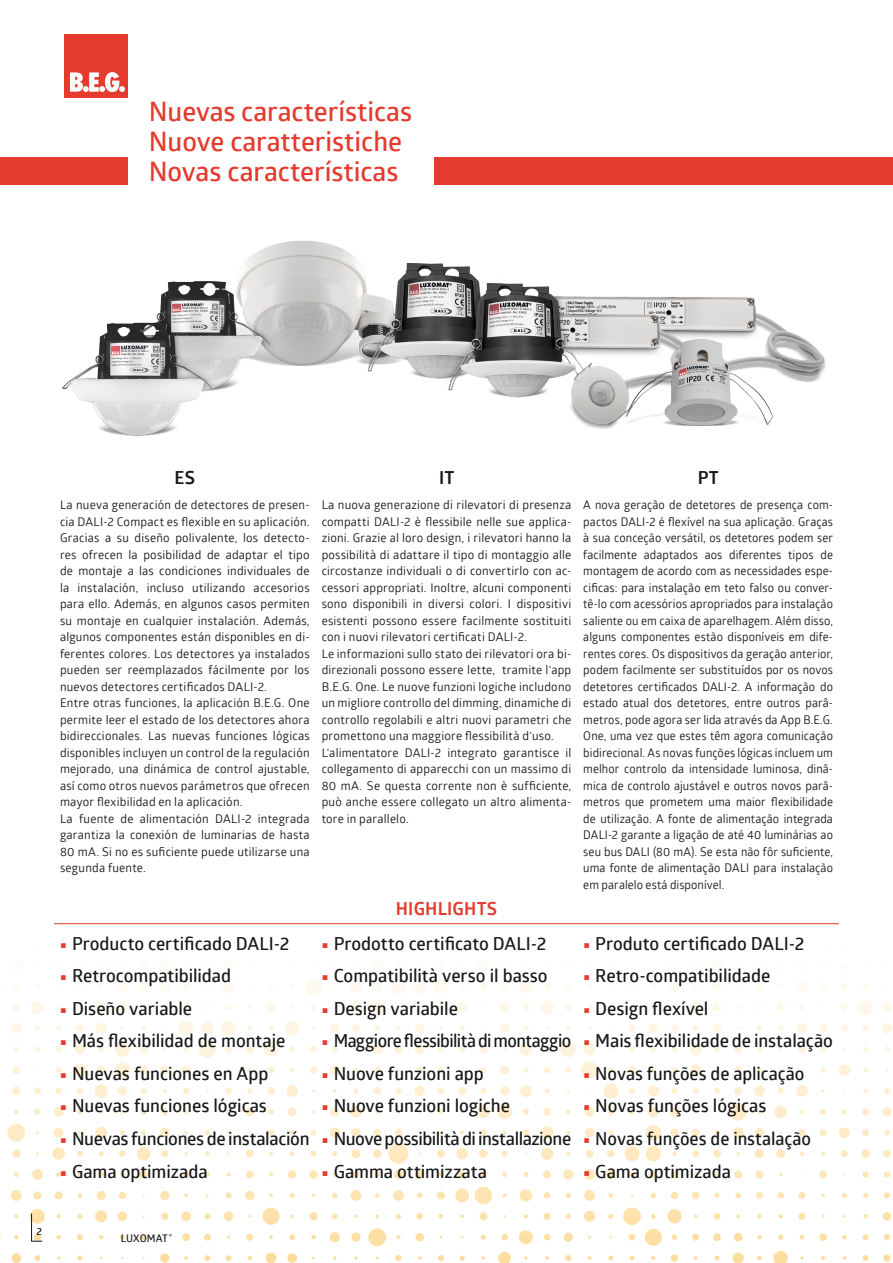
<style>
.page{position:relative;width:893px;height:1263px;background:#fff}
.page>*{position:absolute;margin:0;border:0;box-sizing:border-box;transform-origin:0 0}
.t1{font:600 27px/30px "Glober";color:#e53a2e}
.t2{font:600 18px/32.5px "Glober";letter-spacing:-.005em;color:#171818}
.t3{font:700 18px "Glober";letter-spacing:.01em;color:#e53a2e}
.t4{font:700 18px "Glober";color:#171818}
.t5{font:12px/16.5px "Glober";letter-spacing:.015em;color:#171818}
.t6{font:600 10.5px "Glober";letter-spacing:-.005em;color:#171818}
.t7{font:600 10.35px "Glober";color:#171818}
</style>
<div class="page">
<svg style="left:0;top:978px;width:892px;height:285px"></svg>
<div style="left:0;top:157px;width:893px;height:28px;background:#e53a2e"></div>
<svg style="left:31px;top:1213px;width:12px;height:29px"></svg>
<div style="left:64px;top:34px;width:64px;height:64px;background:#e53a2e"></div>
<svg style="left:70px;top:72px;width:55px;height:20px"></svg>
<div style="left:128px;top:100px;width:305px;height:89px;background:#fff"></div>
<hr style="left:54px;top:923px;width:262px;height:1px;background:#e53a2e">
<hr style="left:316px;top:923px;width:261px;height:1px;background:#e53a2e">
<hr style="left:577px;top:923px;width:262px;height:1px;background:#e53a2e">
<img style="left:62px;top:240px;width:764px;height:196px">
<svg style="left:61px;top:1008px;width:5px;height:5px"></svg>
<svg style="left:61px;top:1041px;width:5px;height:4px"></svg>
<svg style="left:61px;top:1073px;width:5px;height:5px"></svg>
<svg style="left:61px;top:1106px;width:5px;height:4px"></svg>
<svg style="left:61px;top:1138px;width:5px;height:5px"></svg>
<svg style="left:61px;top:1171px;width:5px;height:4px"></svg>
<svg style="left:323px;top:1008px;width:4px;height:5px"></svg>
<svg style="left:323px;top:1041px;width:4px;height:4px"></svg>
<svg style="left:323px;top:1073px;width:4px;height:5px"></svg>
<svg style="left:323px;top:1106px;width:4px;height:4px"></svg>
<svg style="left:323px;top:1138px;width:4px;height:5px"></svg>
<svg style="left:323px;top:1171px;width:4px;height:4px"></svg>
<svg style="left:584px;top:1008px;width:5px;height:5px"></svg>
<svg style="left:584px;top:1041px;width:5px;height:4px"></svg>
<svg style="left:584px;top:1073px;width:5px;height:5px"></svg>
<svg style="left:584px;top:1106px;width:5px;height:4px"></svg>
<svg style="left:584px;top:1138px;width:5px;height:5px"></svg>
<svg style="left:584px;top:1171px;width:5px;height:4px"></svg>
<h1 class="t1" style="left:149px;top:95px;width:265px">Nuevas características<br>Nuove caratteristiche<br>Novas características</h1>
<p class="t7" style="left:36px;top:1224px;width:7px">2</p>
<h2 class="t4" style="left:175px;top:465px;width:22px">ES</h2>
<h2 class="t4" style="left:439px;top:465px;width:17px">IT</h2>
<h2 class="t4" style="left:698px;top:465px;width:23px">PT</h2>
<p class="t5" style="left:60px;top:496px;width:251px">La nueva generación de detectores de presen&shy;cia DALI-2 Compact es flexible en su aplicación.<br>Gracias a su diseño polivalente, los detecto&shy;res ofrecen la posibilidad de adaptar el tipo de montaje a las condiciones individuales de la instalación, incluso utilizando accesorios para ello. Además, en algunos casos permiten su montaje en cualquier instalación. Además, algunos componentes están disponibles en di&shy;ferentes colores. Los detectores ya instalados pueden ser reemplazados fácilmente por los nuevos detectores certificados DALI-2.<br>Entre otras funciones, la aplicación B.E.G. One permite leer el estado de los detectores ahora bidireccionales. Las nuevas funciones lógicas disponibles incluyen un control de la regulación mejorado, una dinámica de control ajustable, así como otros nuevos parámetros que ofrecen mayor flexibilidad en la aplicación.<br>La fuente de alimentación DALI-2 integrada garantiza la conexión de luminarias de hasta 80 mA. Si no es suficiente puede utilizarse una segunda fuente.</p>
<p class="t5" style="left:322px;top:496px;width:251px">La nuova generazione di rilevatori di presenza compatti DALI-2 è flessibile nelle sue applica&shy;zioni. Grazie al loro design, i rilevatori hanno la possibilità di adattare il tipo di montaggio alle circostanze individuali o di convertirlo con ac&shy;cessori appropriati. Inoltre, alcuni componenti sono disponibili in diversi colori. I dispositivi esistenti possono essere facilmente sostituiti con i nuovi rilevatori certificati DALI-2.<br>Le informazioni sullo stato dei rilevatori ora bi&shy;direzionali possono essere lette, tramite l‘app B.E.G. One. Le nuove funzioni logiche includono un migliore controllo del dimming, dinamiche di controllo regolabili e altri nuovi parametri che promettono una maggiore flessibilità d‘uso.<br>L‘alimentatore DALI-2 integrato garantisce il collegamento di apparecchi con un massimo di 80 mA. Se questa corrente non è sufficiente, può anche essere collegato un altro alimenta&shy;tore in parallelo.</p>
<p class="t5" style="left:583px;top:496px;width:251px;text-align:justify">A nova geração de detetores de presença com&shy;pactos DALI-2 é flexível na sua aplicação. Graças à sua conceção versátil, os detetores podem ser facilmente adaptados aos diferentes tipos de montagem de acordo com as necessidades espe&shy;cificas: para instalação em teto falso ou conver&shy;tê-lo com acessórios apropriados para instalação saliente ou em caixa de aparelhagem. Além disso, alguns componentes estão disponíveis em dife&shy;rentes cores. Os dispositivos da geração anterior, podem facilmente ser substituídos por os novos detetores certificados DALI-2. A informação do estado atual dos detetores, entre outros parâ&shy;metros, pode agora ser lida através da App B.E.G.<br>One, uma vez que estes têm agora comunicação bidirecional. As novas funções lógicas incluem um melhor controlo da intensidade luminosa, dinâ&shy;mica de controlo ajustável e outros novos parâ&shy;metros que prometem uma maior flexibilidade de utilização. A fonte de alimentação integrada DALI-2 garante a ligação de até 40 luminárias ao seu bus DALI (80 mA). Se esta não fôr suficiente, uma fonte de alimentação DALI para instalação em paralelo está disponível.</p>
<h2 class="t3" style="left:396px;top:896px;width:103px">HIGHLIGHTS</h2>
<h2 class="t2" style="left:72px;top:927px;width:239px">Producto certificado DALI-2<br>Retrocompatibilidad<br>Diseño variable<br>Más flexibilidad de montaje<br>Nuevas funciones en App<br>Nuevas funciones lógicas<br>Nuevas funciones de instalación<br>Gama optimizada</h2>
<h2 class="t2" style="left:334px;top:927px;width:239px">Prodotto certificato DALI-2<br>Compatibilità verso il basso<br>Design variabile<br>Maggiore flessibilità di montaggio<br>Nuove funzioni app<br>Nuove funzioni logiche<br>Nuove possibilità di installazione<br>Gamma ottimizzata</h2>
<h2 class="t2" style="left:595px;top:927px;width:239px">Produto certificado DALI-2<br>Retro-compatibilidade<br>Design flexível<br>Mais flexibilidade de instalação<br>Novas funções de aplicação<br>Novas funções lógicas<br>Novas funções de instalação<br>Gama optimizada</h2>
<p class="t6" style="left:121px;top:1230px;width:53px">LUXOMAT<sup>®</sup></p>
</div>
